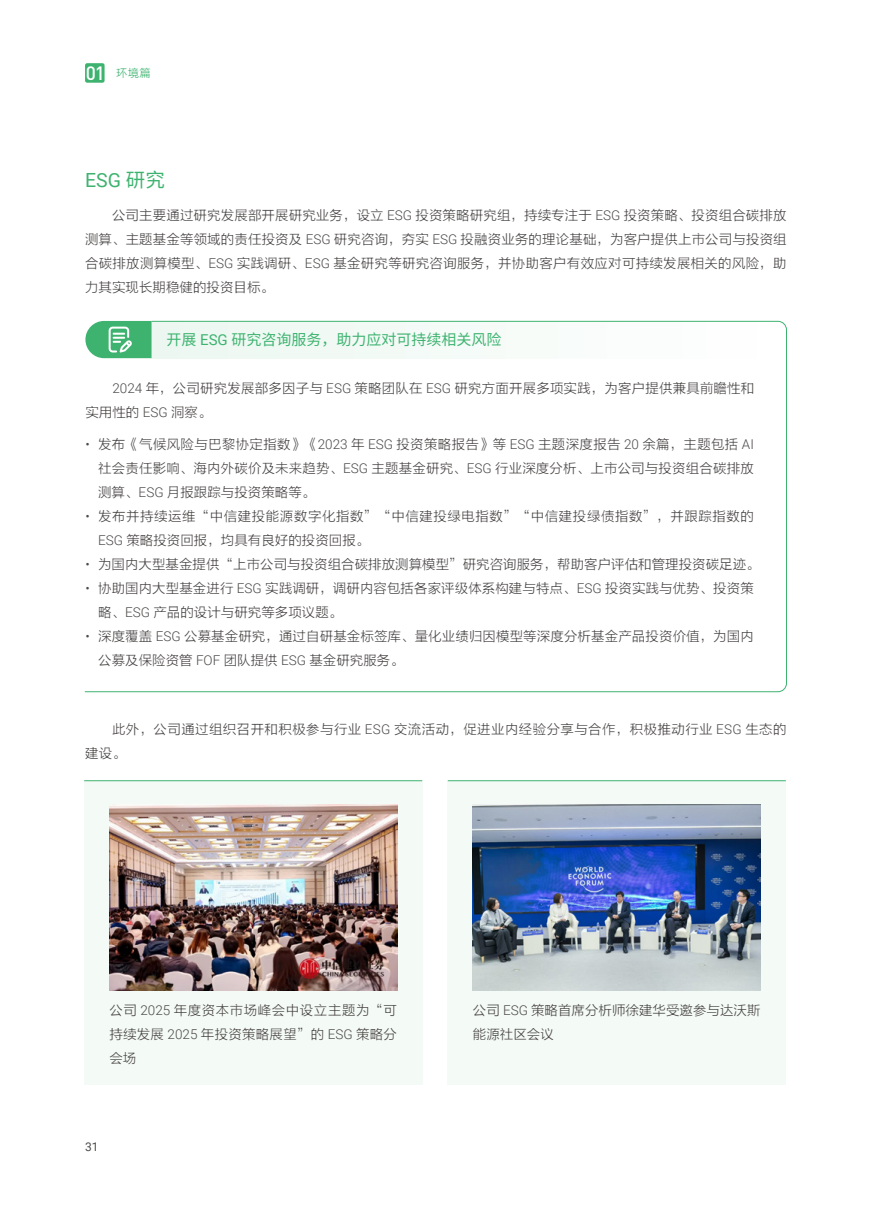
<style>
.page{position:relative;width:893px;height:1212px;background:#fff}
.page>*{position:absolute;margin:0;border:0;box-sizing:border-box;transform-origin:0 0}
.t1{font:19.5px "Roboto";color:#3eb370}
.t2{font:15px "Source Han Sans SC";color:#3eb370}
.t3{font:13.5px/24px "FZLTXHK";letter-spacing:.005em;color:#4c4948}
.t4{font:13.5px/24px "FZLTXHK";letter-spacing:.04em;color:#4c4948}
.t5{font:13.5px/24px "FZLTXHK";letter-spacing:.03em;color:#4c4948}
.t6{font:12px "Roboto";color:#4c4948}
.t7{font:11.25px "FZLTXHK";color:#3eb370}
.s1{font-family:"DIN Pro";font-weight:500;font-size:19.05px;color:#fff}
.s2{font-family:"Source Han Sans SC"}
.s3{font-family:"Roboto";font-weight:300}
.s4{font-family:"Roboto"}
</style>
<div class="page">
<div style="left:85px;top:63px;width:20px;height:20px;background:#3eb370;border-radius:2px"></div>
<div style="left:84px;top:781px;width:338px;height:303px;background:#f4faf5"></div>
<div style="left:448px;top:781px;width:338px;height:303px;background:#f4faf5"></div>
<img style="left:109px;top:805px;width:288px;height:186px">
<img style="left:473px;top:805px;width:288px;height:186px">
<hr style="left:84px;top:780px;width:338px;height:1px;background:#3eb370">
<hr style="left:448px;top:780px;width:338px;height:1px;background:#3eb370">
<svg style="left:84px;top:321px;width:703px;height:371px"></svg>
<svg style="left:85px;top:321px;width:67px;height:37px;background:#5ebf88"></svg>
<p class="t7" style="left:86px;top:67px;width:66px"><span class="s1">01</span> 环境篇</p>
<h1 class="t1" style="left:85px;top:167px;width:81px">ESG <span class="s2">研究</span></h1>
<p class="t3" style="left:85px;top:203px;width:703px;text-align:justify;text-indent:27px">公司主要通过研究发展部开展研究业务，设立 <span class="s3">ESG</span> 投资策略研究组，持续专注于 <span class="s3">ESG</span> 投资策略、投资组合碳排放测算、主题基金等领域的责任投资及 <span class="s3">ESG</span> 研究咨询，夯实 <span class="s3">ESG</span> 投融资业务的理论基础，为客户提供上市公司与投资组合碳排放测算模型、<span class="s3">ESG</span> 实践调研、<span class="s3">ESG</span> 基金研究等研究咨询服务，并协助客户有效应对可持续发展相关的风险，助力其实现长期稳健的投资目标。</p>
<p class="t2" style="left:166px;top:331px;width:337px">开展 <span class="s4">ESG</span> 研究咨询服务，助力应对可持续相关风险</p>
<p class="t3" style="left:85px;top:377px;width:670px;text-indent:27px"><span class="s3">2024</span> 年，公司研究发展部多因子与 <span class="s3">ESG</span> 策略团队在 <span class="s3">ESG</span> 研究方面开展多项实践，为客户提供兼具前瞻性和实用性的 <span class="s3">ESG</span> 洞察。</p>
<p class="t3" style="left:98px;top:433px;width:657px;text-align:justify;text-indent:-13px"><span class="s3">•</span> 发布《气候风险与巴黎协定指数》《<span class="s3">2023</span> 年 <span class="s3">ESG</span> 投资策略报告》等 <span class="s3">ESG</span> 主题深度报告 <span class="s3">20</span> 余篇，主题包括 <span class="s3">AI</span>社会责任影响、海内外碳价及未来趋势、<span class="s3">ESG</span> 主题基金研究、<span class="s3">ESG</span> 行业深度分析、上市公司与投资组合碳排放测算、<span class="s3">ESG</span> 月报跟踪与投资策略等。</p>
<p class="t4" style="left:98px;top:505px;width:657px;text-indent:-13px"><span class="s3">•</span> 发布并持续运维“中信建投能源数字化指数”“中信建投绿电指数”“中信建投绿债指数”，并跟踪指数的<br><span class="s3">ESG</span> 策略投资回报，均具有良好的投资回报。</p>
<p class="t3" style="left:85px;top:553px;width:676px"><span class="s3">•</span> 为国内大型基金提供“上市公司与投资组合碳排放测算模型”研究咨询服务，帮助客户评估和管理投资碳足迹。</p>
<p class="t3" style="left:98px;top:577px;width:657px;text-indent:-13px"><span class="s3">•</span> 协助国内大型基金进行 <span class="s3">ESG</span> 实践调研，调研内容包括各家评级体系构建与特点、<span class="s3">ESG</span> 投资实践与优势、投资策略、<span class="s3">ESG</span> 产品的设计与研究等多项议题。</p>
<p class="t3" style="left:98px;top:625px;width:657px;text-indent:-13px"><span class="s3">•</span> 深度覆盖 <span class="s3">ESG</span> 公募基金研究，通过自研基金标签库、量化业绩归因模型等深度分析基金产品投资价值，为国内公募及保险资管 <span class="s3">FOF</span> 团队提供 <span class="s3">ESG</span> 基金研究服务。</p>
<p class="t5" style="left:85px;top:717px;width:703px;text-indent:27px">此外，公司通过组织召开和积极参与行业 <span class="s3">ESG</span> 交流活动，促进业内经验分享与合作，积极推动行业 <span class="s3">ESG</span> 生态的建设。</p>
<p class="t3" style="left:109px;top:999px;width:289px;text-align:justify">公司 <span class="s3">2025</span> 年度资本市场峰会中设立主题为“可持续发展 <span class="s3">2025</span> 年投资策略展望”的 <span class="s3">ESG</span> 策略分会场</p>
<p class="t3" style="left:473px;top:999px;width:289px">公司 <span class="s3">ESG</span> 策略首席分析师徐建华受邀参与达沃斯能源社区会议</p>
<p class="t6" style="left:85px;top:1138px;width:15px">31</p>
</div>
